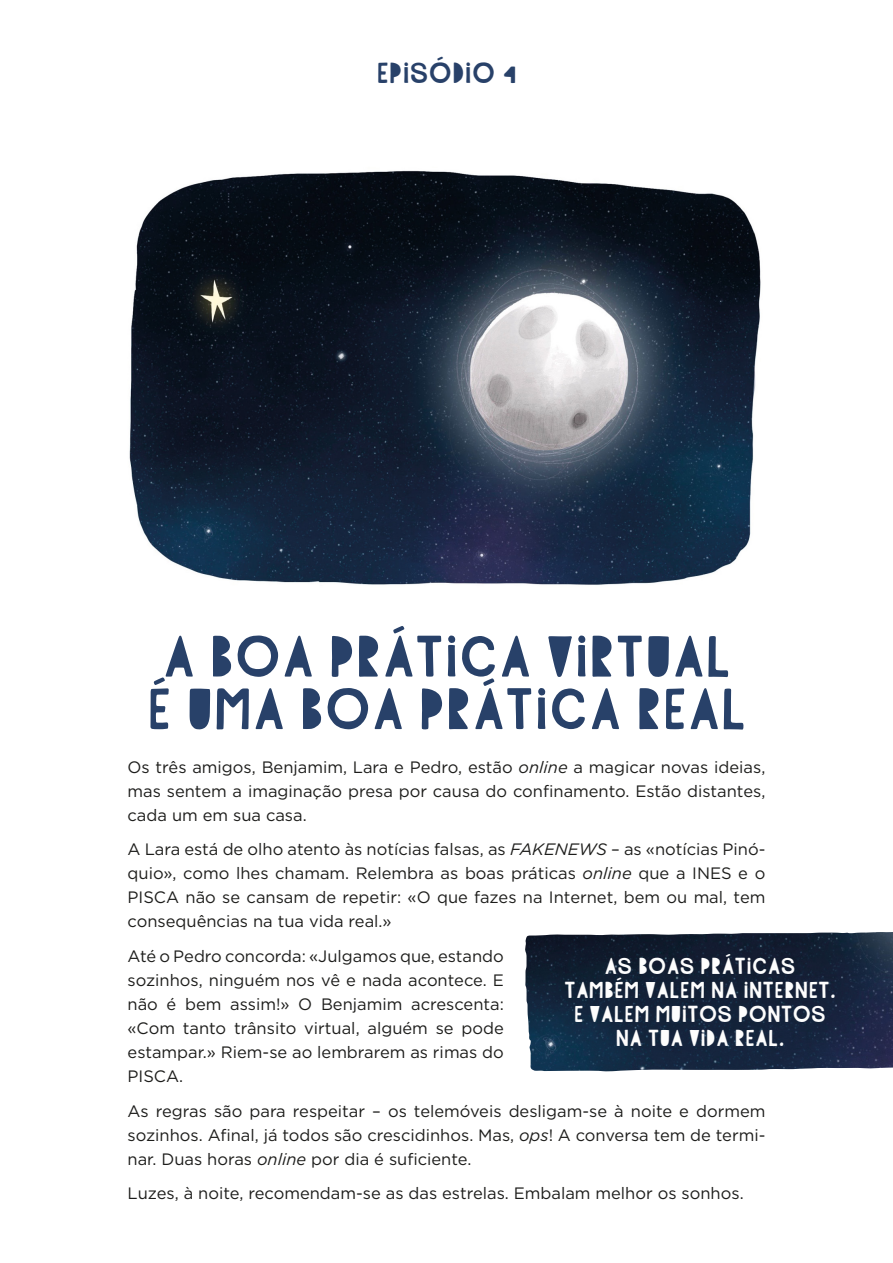
<style>
.page{position:relative;width:893px;height:1263px;background:#fff}
.page>*{position:absolute;margin:0;border:0;box-sizing:border-box;transform-origin:0 0}
.t1{font:72px/52.5px "Highflier";color:#284169}
.t2{font:36px "Highflier";color:#284169}
.t3{font:28.5px/24px "Highflier";color:#fdfdfd;text-align:center}
.t4{font:16.5px/24px "Gotham";color:#1d1d1b;text-align:justify}
.s1{font-style:italic}
</style>
<div class="page">
<img style="left:129px;top:170px;width:632px;height:415px">
<img style="left:525px;top:932px;width:368px;height:139px">
<h2 class="t2" style="left:376px;top:56px;width:141px">EPISÓDIO 4</h2>
<h1 class="t1" style="left:147px;top:631px;width:601px">A BOA PRÁTICA VIRTUAL<br>É UMA BOA PRÁTICA REAL</h1>
<p class="t4" style="left:128px;top:754px;width:639px">Os três amigos, Benjamim, Lara e Pedro, estão <span class="s1">online</span> a magicar novas ideias, mas sentem a imaginação presa por causa do confinamento. Estão distantes, cada um em sua casa.</p>
<p class="t4" style="left:128px;top:837px;width:639px">A Lara está de olho atento às notícias falsas, as <span class="s1">FAKENEWS</span> – as «notícias Pinó&shy;quio», como lhes chamam. Relembra as boas práticas <span class="s1">online</span> que a INES e o PISCA não se cansam de repetir: «O que fazes na Internet, bem ou mal, tem consequências na tua vida real.»</p>
<p class="t4" style="left:128px;top:944px;width:378px">Até o Pedro concorda: «Julgamos que, estando sozinhos, ninguém nos vê e nada acontece. E não é bem assim!» O Benjamim acrescenta: «Com tanto trânsito virtual, alguém se pode estampar.» Riem-se ao lembrarem as rimas do PISCA.</p>
<p class="t4" style="left:128px;top:1098px;width:639px">As regras são para respeitar – os telemóveis desligam-se à noite e dormem sozinhos. Afinal, já todos são crescidinhos. Mas, <span class="s1">ops</span>! A conversa tem de termi&shy;nar. Duas horas <span class="s1">online</span> por dia é suficiente.</p>
<p class="t4" style="left:128px;top:1181px;width:618px">Luzes, à noite, recomendam-se as das estrelas. Embalam melhor os sonhos.</p>
<h3 class="t3" style="left:564px;top:954px;width:273px">AS BOAS PRÁTICAS<br>TAMBÉM VALEM NA INTERNET.<br>E VALEM MUITOS PONTOS<br>NA TUA VIDA REAL.</h3>
</div>
